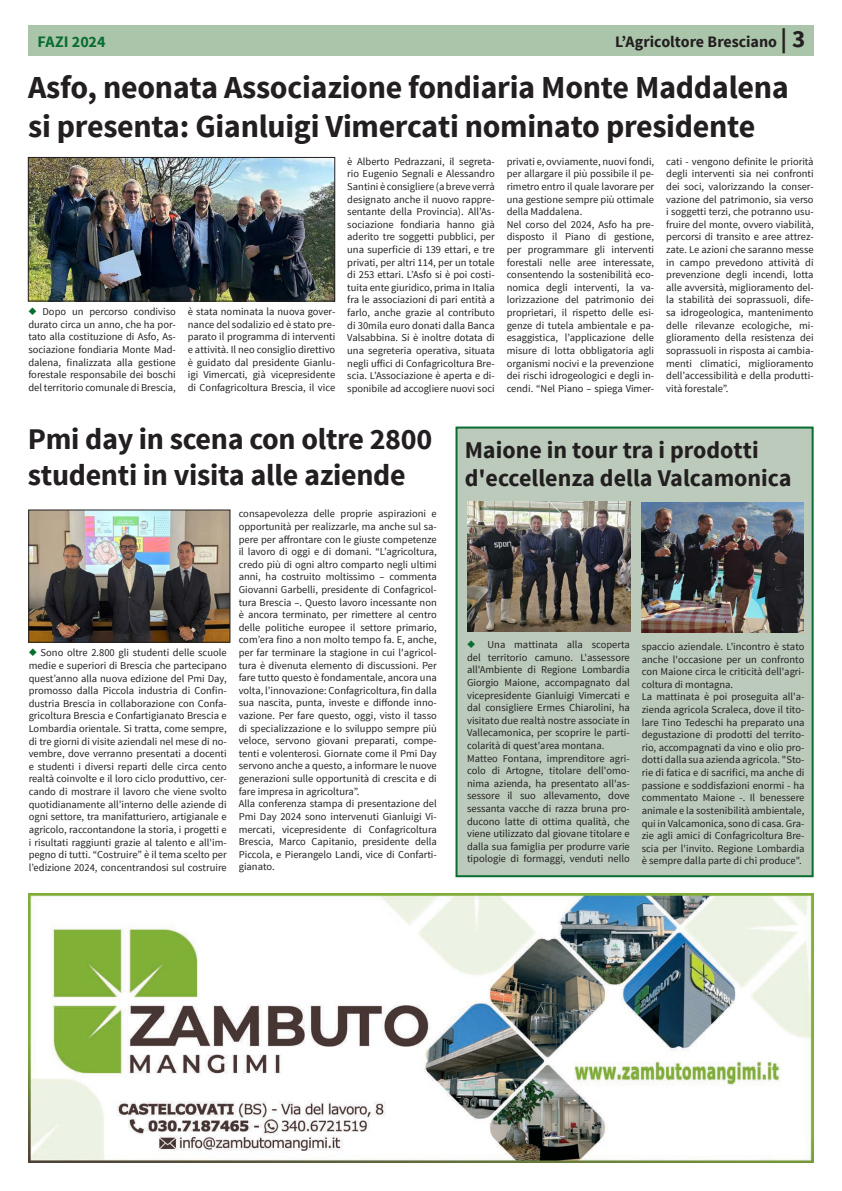
<style>
.page{position:relative;width:842px;height:1191px;background:#fff}
.page>*{position:absolute;margin:0;border:0;box-sizing:border-box;transform-origin:0 0}
.TITOLI_articoli_BIG{font:700 32px/38.4px "Source Sans Pro";letter-spacing:-.01em;color:#231f20}
.TITOLI_articoli_BIG-2{font:700 30px/36px "Source Sans Pro";letter-spacing:-.01em;color:#231f20}
.TITOLI_articoli_BIG-3{font:700 24px/28.8px "Source Sans Pro";color:#231f20}
.t1{font:700 16px "Source Sans Pro";letter-spacing:-.005em;color:#231f20}
.t2{font:700 16px "Source Sans Pro";letter-spacing:-.005em;color:#086d2f}
.Testo_lungo{font:10.5px/12.6px "Source Sans Pro";color:#231f20;text-align:justify}
.s1{font-size:25px}
.s2{color:#086d2f}
</style>
<div class="page">
<div style="left:29px;top:26px;width:785px;height:30px;background:#abc5ab"></div>
<img style="left:30px;top:159px;width:303px;height:140px">
<div style="left:28px;top:157px;width:307px;height:144px;border:1px solid #231f20"></div>
<img style="left:28px;top:893px;width:786px;height:269px">
<img style="left:30px;top:511px;width:198px;height:130px">
<div style="left:28px;top:509px;width:202px;height:134px;border:1px solid #231f20"></div>
<div style="left:455px;top:426px;width:359px;height:451px;background:#bbcabb;border:2px solid #086d2f"></div>
<img style="left:467px;top:501px;width:163px;height:130px">
<img style="left:641px;top:503px;width:163px;height:130px">
<p class="t2" style="left:37px;top:32px;width:70px">FAZI 2024</p>
<h3 class="t1" style="left:615px;top:32px;width:192px">L’Agricoltore Bresciano <span class="s1">| 3</span></h3>
<h3 class="t2" style="left:37px;top:32px;width:120px">TITOLO RUBRICA</h3>
<p class="TITOLI_articoli_BIG" style="left:28px;top:70px;width:762px">Asfo, neonata Associazione fondiaria Monte Maddalena si presenta: Gianluigi Vimercati nominato presidente</p>
<p class="Testo_lungo" style="left:28px;top:306px;width:149px"><span class="s2">◆</span> Dopo un percorso condiviso durato circa un anno, che ha por&shy;tato alla costituzione di Asfo, As&shy;sociazione fondiaria Monte Mad&shy;dalena, finalizzata alla gestione forestale responsabile dei boschi del territorio comunale di Brescia,</p>
<p class="Testo_lungo" style="left:188px;top:305px;width:149px">è stata nominata la nuova gover&shy;nance del sodalizio ed è stato pre&shy;parato il programma di interventi e attività. Il neo consiglio direttivo è guidato dal presidente Gianlu&shy;igi Vimercati, già vicepresidente di Confagricoltura Brescia, il vice</p>
<p class="Testo_lungo" style="left:347px;top:155px;width:149px">è Alberto Pedrazzani, il segreta&shy;rio Eugenio Segnali e Alessandro Santini è consigliere (a breve verrà designato anche il nuovo rappre&shy;sentante della Provincia). All’As&shy;sociazione fondiaria hanno già aderito tre soggetti pubblici, per una superficie di 139 ettari, e tre privati, per altri 114, per un totale di 253 ettari. L’Asfo si è poi costi&shy;tuita ente giuridico, prima in Italia fra le associazioni di pari entità a farlo, anche grazie al contributo di 30mila euro donati dalla Banca Valsabbina. Si è inoltre dotata di una segreteria operativa, situata negli uffici di Confagricoltura Bre&shy;scia. L’Associazione è aperta e di&shy;sponibile ad accogliere nuovi soci</p>
<p class="Testo_lungo" style="left:507px;top:155px;width:149px">privati e, ovviamente, nuovi fondi, per allargare il più possibile il pe&shy;rimetro entro il quale lavorare per una gestione sempre più ottimale della Maddalena.</p>
<p class="Testo_lungo" style="left:507px;top:218px;width:149px">Nel corso del 2024, Asfo ha pre&shy;disposto il Piano di gestione, per programmare gli interventi forestali nelle aree interessate, consentendo la sostenibilità eco&shy;nomica degli interventi, la va&shy;lorizzazione del patrimonio dei proprietari, il rispetto delle esi&shy;genze di tutela ambientale e pa&shy;esaggistica, l’applicazione delle misure di lotta obbligatoria agli organismi nocivi e la prevenzione dei rischi idrogeologici e degli in&shy;cendi. “Nel Piano – spiega Vimer-</p>
<p class="Testo_lungo" style="left:666px;top:155px;width:149px">cati - vengono definite le priorità degli interventi sia nei confronti dei soci, valorizzando la conser&shy;vazione del patrimonio, sia verso i soggetti terzi, che potranno usu&shy;fruire del monte, ovvero viabilità, percorsi di transito e aree attrez&shy;zate. Le azioni che saranno messe in campo prevedono attività di prevenzione degli incendi, lotta alle avversità, miglioramento del&shy;la stabilità dei soprassuoli, dife&shy;sa idrogeologica, mantenimento delle rilevanze ecologiche, mi&shy;glioramento della resistenza dei soprassuoli in risposta ai cambia&shy;menti climatici, miglioramento dell’accessibilità e della produtti&shy;vità forestale”.</p>
<p class="TITOLI_articoli_BIG-2" style="left:28px;top:422px;width:406px">Pmi day in scena con oltre 2800 studenti in visita alle aziende</p>
<p class="Testo_lungo" style="left:29px;top:647px;width:200px"><span class="s2">◆</span> Sono oltre 2.800 gli studenti delle scuole medie e superiori di Brescia che partecipano quest’anno alla nuova edizione del Pmi Day, promosso dalla Piccola industria di Confin&shy;dustria Brescia in collaborazione con Confa&shy;gricoltura Brescia e Confartigianato Brescia e Lombardia orientale. Si tratta, come sempre, di tre giorni di visite aziendali nel mese di no&shy;vembre, dove verranno presentati a docenti e studenti i diversi reparti delle circa cento realtà coinvolte e il loro ciclo produttivo, cer&shy;cando di mostrare il lavoro che viene svolto quotidianamente all’interno delle aziende di ogni settore, tra manifatturiero, artigianale e agricolo, raccontandone la storia, i progetti e i risultati raggiunti grazie al talento e all'im&shy;pegno di tutti. “Costruire” è il tema scelto per l’edizione 2024, concentrandosi sul costruire</p>
<p class="Testo_lungo" style="left:239px;top:508px;width:200px">consapevolezza delle proprie aspirazioni e opportunità per realizzarle, ma anche sul sa&shy;pere per affrontare con le giuste competenze il lavoro di oggi e di domani. “L’agricoltura, credo più di ogni altro comparto negli ultimi anni, ha costruito moltissimo – commenta Giovanni Garbelli, presidente di Confagricol&shy;tura Brescia –. Questo lavoro incessante non è ancora terminato, per rimettere al centro delle politiche europee il settore primario, com’era fino a non molto tempo fa. E, anche, per far terminare la stagione in cui l'agricol&shy;tura è divenuta elemento di discussioni. Per fare tutto questo è fondamentale, ancora una volta, l’innovazione: Confagricoltura, fin dalla sua nascita, punta, investe e diffonde inno&shy;vazione. Per fare questo, oggi, visto il tasso di specializzazione e lo sviluppo sempre più veloce, servono giovani preparati, compe&shy;tenti e volenterosi. Giornate come il Pmi Day servono anche a questo, a informare le nuove generazioni sulle opportunità di crescita e di fare impresa in agricoltura”.</p>
<p class="Testo_lungo" style="left:239px;top:797px;width:200px">Alla conferenza stampa di presentazione del Pmi Day 2024 sono intervenuti Gianluigi Vi&shy;mercati, vicepresidente di Confagricoltura Brescia, Marco Capitanio, presidente della Piccola, e Pierangelo Landi, vice di Confarti&shy;gianato.</p>
<p class="TITOLI_articoli_BIG-3" style="left:465px;top:436px;width:328px">Maione in tour tra i prodotti d'eccellenza della Valcamonica</p>
<p class="Testo_lungo" style="left:467px;top:638px;width:164px"><span class="s2">◆</span> Una mattinata alla scoperta del territorio camuno. L'assessore all'Ambiente di Regione Lombardia Giorgio Maione, accompagnato dal vicepresidente Gianluigi Vimercati e dal consigliere Ermes Chiarolini, ha visitato due realtà nostre associate in Vallecamonica, per scoprire le parti&shy;colarità di quest'area montana.</p>
<p class="Testo_lungo" style="left:467px;top:752px;width:164px">Matteo Fontana, imprenditore agri&shy;colo di Artogne, titolare dell'omo&shy;nima azienda, ha presentato all'as&shy;sessore il suo allevamento, dove sessanta vacche di razza bruna pro&shy;ducono latte di ottima qualità, che viene utilizzato dal giovane titolare e dalla sua famiglia per produrre varie tipologie di formaggi, venduti nello</p>
<p class="Testo_lungo" style="left:642px;top:640px;width:164px">spaccio aziendale. L'incontro è stato anche l'occasione per un confronto con Maione circa le criticità dell'agri&shy;coltura di montagna.</p>
<p class="Testo_lungo" style="left:642px;top:691px;width:164px">La mattinata è poi proseguita all'a&shy;zienda agricola Scraleca, dove il tito&shy;lare Tino Tedeschi ha preparato una degustazione di prodotti del territo&shy;rio, accompagnati da vino e olio pro&shy;dotti dalla sua azienda agricola. "Sto&shy;rie di fatica e di sacrifici, ma anche di passione e soddisfazioni enormi - ha commentato Maione -. Il benessere animale e la sostenibilità ambientale, qui in Valcamonica, sono di casa. Gra&shy;zie agli amici di Confagricoltura Bre&shy;scia per l'invito. Regione Lombardia è sempre dalla parte di chi produce".</p>
</div>
